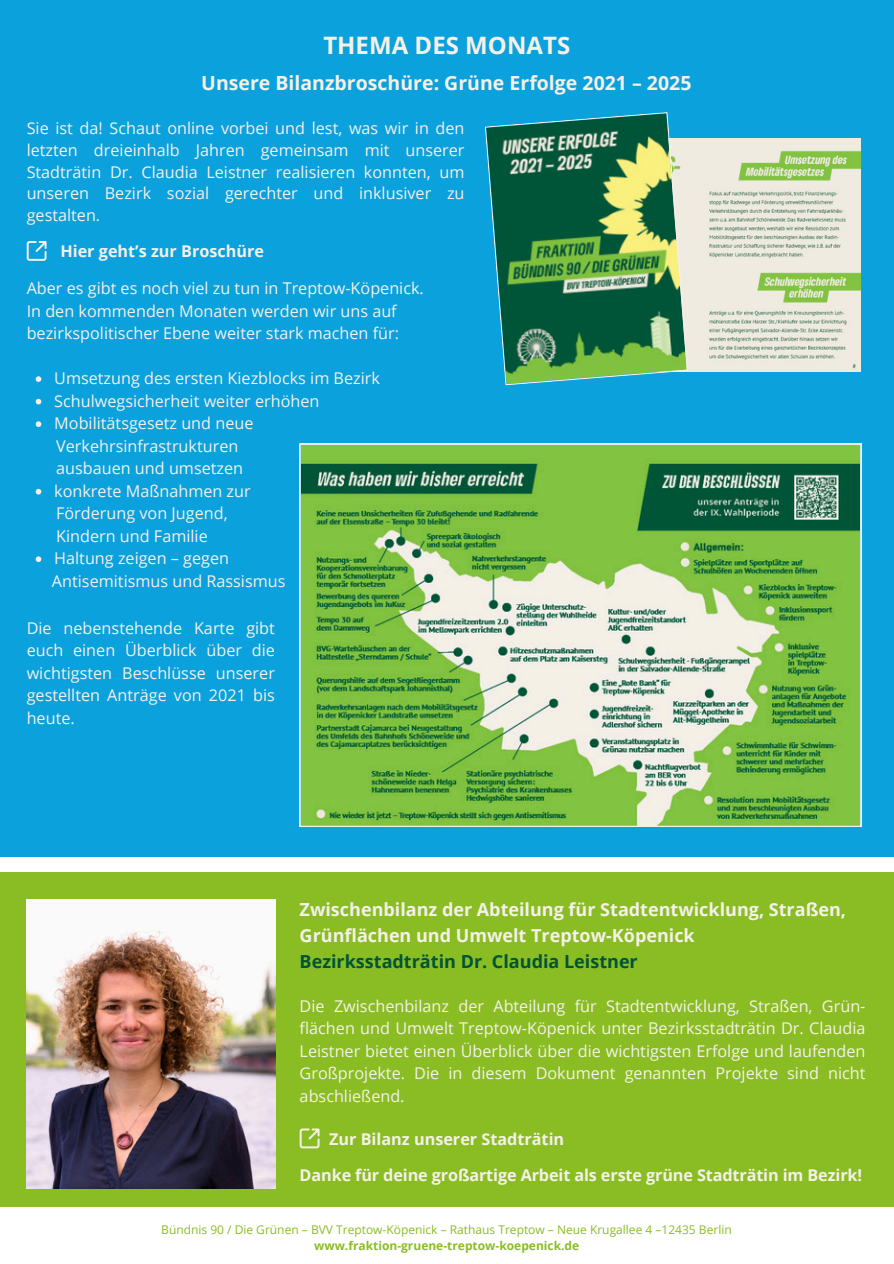
<style>
.page{position:relative;width:894px;height:1264px;background:#fff}
.page>*{position:absolute;margin:0;border:0;box-sizing:border-box;transform-origin:0 0}
.t1{font:700 24px "Open Sans";color:#f5f1e9}
.t2{font:700 19.5px "Open Sans";color:#f5f1e9}
.t3{font:700 18px/25.8px "Open Sans";color:#f5f1e9}
.t4{font:16.2px/22.5px "Open Sans";color:#f5f1e9}
.t5{font:700 16.2px "Open Sans";letter-spacing:-.005em;color:#f5f1e9}
.t6{font:12px "Open Sans";color:#8abd24}
.t7{font:700 12px "Open Sans";color:#8abd24}
.s1{color:#005437}
</style>
<div class="page">
<div style="left:0;top:0;width:893px;height:856px;background:#0ba1dd"></div>
<img style="left:688px;top:138px;width:172px;height:233px">
<svg style="left:36px;top:376px;width:5px;height:6px"></svg>
<svg style="left:36px;top:399px;width:5px;height:5px"></svg>
<svg style="left:36px;top:421px;width:5px;height:6px"></svg>
<svg style="left:36px;top:489px;width:5px;height:5px"></svg>
<svg style="left:36px;top:556px;width:5px;height:6px"></svg>
<svg style="left:485px;top:112px;width:203px;height:273px;background:#438963"></svg>
<svg style="left:299px;top:444px;width:562px;height:382px;background:#87ba69"></svg>
<div style="left:0;top:872px;width:893px;height:334px;background:#8abd24"></div>
<img style="left:27px;top:899px;width:248px;height:289px">
<svg style="left:27px;top:241px;width:20px;height:20px"></svg>
<svg style="left:299px;top:1128px;width:20px;height:20px"></svg>
<h4 class="t1" style="left:323px;top:29px;width:248px">THEMA DES MONATS</h4>
<p class="t2" style="left:201px;top:69px;width:491px">Unsere Bilanzbroschüre: Grüne Erfolge 2021 – 2025</p>
<p class="t4" style="left:27px;top:117px;width:439px;line-height:21.9px;text-align:justify">Sie ist da! Schaut online vorbei und lest, was wir in den letzten dreieinhalb Jahren gemeinsam mit unserer Stadträtin Dr. Claudia Leistner realisieren konnten, um unseren Bezirk sozial gerechter und inklusiver zu gestalten.</p>
<h4 class="t5" style="left:60px;top:240px;width:205px">Hier geht’s zur Broschüre</h4>
<h1 class="t4" style="left:27px;top:276px;width:398px">Aber es gibt es noch viel zu tun in Treptow-Köpenick.<br>In den kommenden Monaten werden wir uns auf bezirkspolitischer Ebene weiter stark machen für:</h1>
<h2 class="t4" style="left:54px;top:366px;width:327px">Umsetzung des ersten Kiezblocks im Bezirk</h2>
<p class="t4" style="left:54px;top:389px;width:267px">Schulwegsicherheit weiter erhöhen</p>
<h4 class="t4" style="left:54px;top:411px;width:201px">Mobilitätsgesetz und neue</h4>
<h3 class="t4" style="left:56px;top:434px;width:188px">Verkehrsinfrastrukturen ausbauen und umsetzen</h3>
<p class="t4" style="left:54px;top:479px;width:198px">konkrete Maßnahmen zur</p>
<p class="t4" style="left:56px;top:501px;width:173px">Förderung von Jugend,<br>Kindern und Familie</p>
<h4 class="t4" style="left:54px;top:546px;width:176px">Haltung zeigen – gegen</h4>
<p class="t4" style="left:52px;top:569px;width:235px">Antisemitismus und Rassismus</p>
<h4 class="t4" style="left:27px;top:616px;width:250px;text-align:justify">Die nebenstehende Karte gibt euch einen Überblick über die wichtigsten Beschlüsse unserer gestellten Anträge von 2021 bis heute.</h4>
<h2 class="t3" style="left:299px;top:896px;width:548px">Zwischenbilanz der Abteilung für Stadtentwicklung, Straßen,<br>Grünflächen und Umwelt Treptow-Köpenick<br><span class="s1">Bezirksstadträtin Dr. Claudia Leistner</span></h2>
<p class="t4" style="left:299px;top:994px;width:567px;text-align:justify">Die Zwischenbilanz der Abteilung für Stadtentwicklung, Straßen, Grün&shy;flächen und Umwelt Treptow-Köpenick unter Bezirksstadträtin Dr. Claudia Leistner bietet einen Überblick über die wichtigsten Erfolge und laufenden Großprojekte. Die in diesem Dokument genannten Projekte sind nicht abschließend.</p>
<h4 class="t5" style="left:329px;top:1127px;width:236px">Zur Bilanz unserer Stadträtin</h4>
<p class="t5" style="left:299px;top:1163px;width:564px">Danke für deine großartige Arbeit als erste grüne Stadträtin im Bezirk!</p>
<p class="t6" style="left:161px;top:1220px;width:572px">Bündnis 90 / Die Grünen – BVV Treptow-Köpenick – Rathaus Treptow – Neue Krugallee 4 –12435 Berlin</p>
<p class="t7" style="left:314px;top:1236px;width:266px">www.fraktion-gruene-treptow-koepenick.de</p>
</div>
